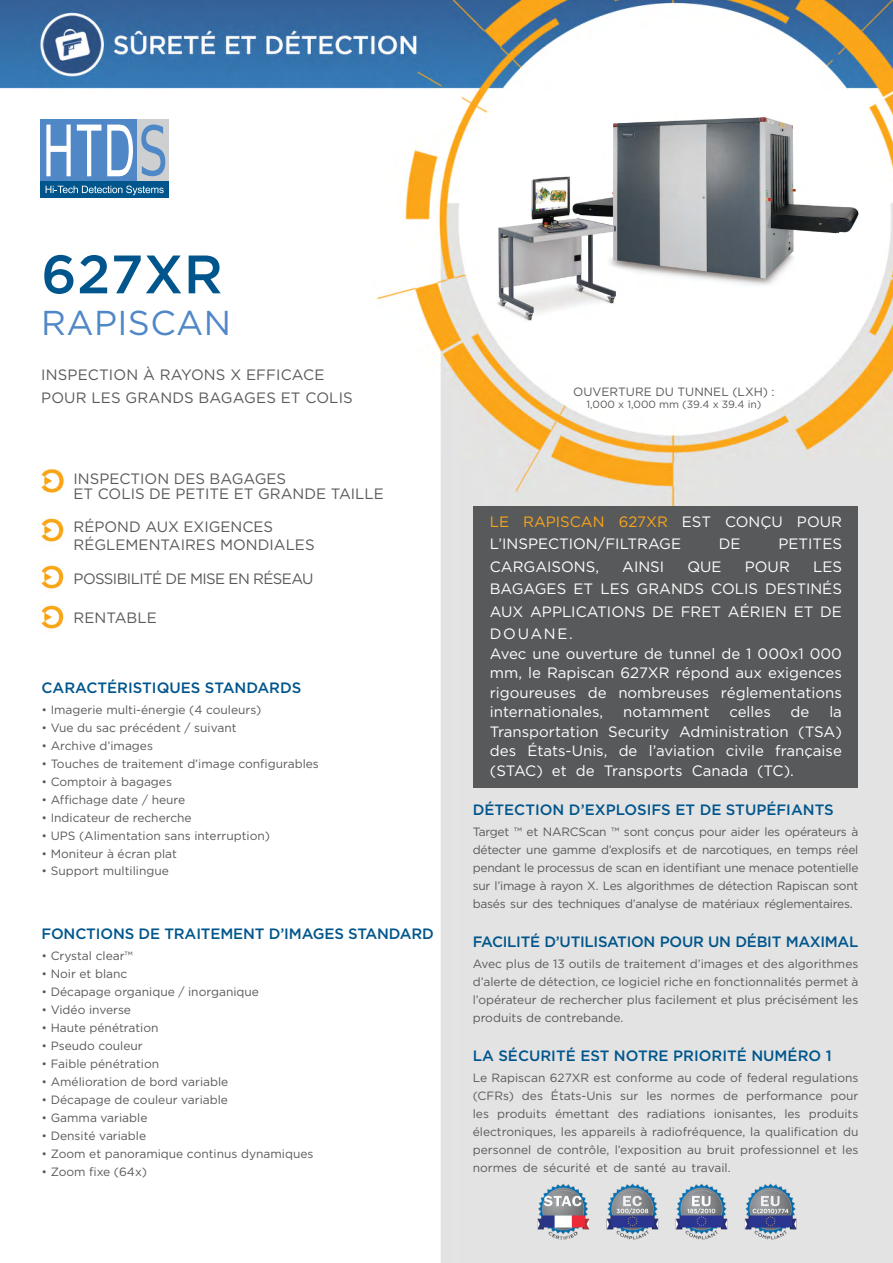
<style>
.page{position:relative;width:893px;height:1263px;background:#fff}
.page>*{position:absolute;margin:0;border:0;box-sizing:border-box;transform-origin:0 0}
.t1{font:500 54px "Gotham";letter-spacing:.01em;color:#00568c}
.t2{font:34.5px "Gotham";letter-spacing:.01em;color:#5087c7}
.t3{font:15px/22.5px "Gotham";color:#fff}
.t4{font:500 15px "Gotham";letter-spacing:-.01em;color:#00568c}
.t5{font:15px/22.5px "Gotham";color:#58595b}
.t6{font:15px "Gotham";letter-spacing:-.04em;color:#58595b}
.t7{font:15px "Gotham";color:#faa61a}
.t8{font:12px/18px "Gotham";color:#58595b;text-align:justify}
.t9{font:10.5px "Gotham";color:#58595b}
.s1{font-weight:300}
</style>
<div class="page">
<img style="left:0;top:0;width:893px;height:1263px">
<img style="left:39px;top:468px;width:27px;height:28px">
<img style="left:37px;top:514px;width:32px;height:35px">
<img style="left:37px;top:562px;width:32px;height:34px">
<img style="left:37px;top:602px;width:32px;height:34px">
<div style="left:473px;top:506px;width:385px;height:282px;background:#58595b"></div>
<hr style="left:40px;top:180px;width:129px;height:1px;background:#fff">
<div style="left:40px;top:119px;width:97px;height:61px;background:#5087c7"></div>
<div style="left:137px;top:119px;width:32px;height:61px;background:#cdcfd0"></div>
<div style="left:40px;top:181px;width:129px;height:17px;background:#00568c"></div>
<svg style="left:46px;top:186px;width:118px;height:9px"></svg>
<svg style="left:46px;top:125px;width:25px;height:51px"></svg>
<svg style="left:77px;top:125px;width:24px;height:51px"></svg>
<svg style="left:107px;top:125px;width:26px;height:51px"></svg>
<svg style="left:141px;top:125px;width:24px;height:51px"></svg>
<img style="left:494px;top:107px;width:366px;height:216px">
<img style="left:524px;top:1175px;width:283px;height:70px">
<h1 class="t1" style="left:41px;top:244px;width:183px">627XR</h1>
<h2 class="t2" style="left:41px;top:304px;width:191px">RAPISCAN</h2>
<p class="t5" style="left:41px;top:363px;width:313px">INSPECTION À RAYONS X EFFICACE<br>POUR LES GRANDS BAGAGES ET COLIS</p>
<p class="t5" style="left:74px;top:470px;width:312px;line-height:15px">INSPECTION DES BAGAGES<br>ET COLIS DE PETITE ET GRANDE TAILLE</p>
<p class="t5" style="left:74px;top:517px;width:242px;line-height:18px">RÉPOND AUX EXIGENCES<br>RÉGLEMENTAIRES MONDIALES</p>
<p class="t6" style="left:74px;top:570px;width:242px">POSSIBILITÉ DE MISE EN RÉSEAU</p>
<p class="t5" style="left:74px;top:606px;width:85px">RENTABLE</p>
<p class="t4" style="left:41px;top:679px;width:261px">CARACTÉRISTIQUES STANDARDS</p>
<p class="t8" style="left:41px;top:701px;width:221px"><span class="s1">•</span> Imagerie multi-énergie (4 couleurs(</p>
<p class="t8" style="left:41px;top:719px;width:197px"><span class="s1">•</span> Vue du sac précédent / suivant</p>
<p class="t8" style="left:41px;top:737px;width:113px"><span class="s1">•</span> Archive d’images</p>
<p class="t8" style="left:41px;top:755px;width:279px"><span class="s1">•</span> Touches de traitement d’image configurables</p>
<p class="t8" style="left:41px;top:773px;width:132px"><span class="s1">•</span> Comptoir à bagages</p>
<p class="t8" style="left:41px;top:791px;width:145px"><span class="s1">•</span> Affichage date / heure</p>
<p class="t8" style="left:41px;top:809px;width:152px"><span class="s1">•</span> Indicateur de recherche</p>
<p class="t8" style="left:41px;top:827px;width:230px"><span class="s1">•</span> UPS (Alimentation sans interruption(</p>
<p class="t8" style="left:41px;top:845px;width:137px"><span class="s1">•</span> Moniteur à écran plat</p>
<p class="t8" style="left:41px;top:861px;width:129px"><span class="s1">•</span> Support multilingue</p>
<p class="t4" style="left:41px;top:925px;width:394px">FONCTIONS DE TRAITEMENT D’IMAGES STANDARD</p>
<p class="t8" style="left:41px;top:946px;width:93px"><span class="s1">•</span> Crystal clearTM</p>
<p class="t8" style="left:41px;top:964px;width:87px"><span class="s1">•</span> Noir et blanc</p>
<p class="t8" style="left:41px;top:982px;width:219px"><span class="s1">•</span> Décapage organique / inorganique</p>
<p class="t8" style="left:41px;top:1000px;width:91px"><span class="s1">•</span> Vidéo inverse</p>
<p class="t8" style="left:41px;top:1018px;width:119px"><span class="s1">•</span> Haute pénétration</p>
<p class="t8" style="left:41px;top:1036px;width:103px"><span class="s1">•</span> Pseudo couleur</p>
<p class="t8" style="left:41px;top:1054px;width:119px"><span class="s1">•</span> Faible pénétration</p>
<p class="t8" style="left:41px;top:1072px;width:188px"><span class="s1">•</span> Amélioration de bord variable</p>
<p class="t8" style="left:41px;top:1090px;width:188px"><span class="s1">•</span> Décapage de couleur variable</p>
<p class="t8" style="left:41px;top:1108px;width:107px"><span class="s1">•</span> Gamma variable</p>
<p class="t8" style="left:41px;top:1126px;width:106px"><span class="s1">•</span> Densité variable</p>
<p class="t8" style="left:41px;top:1144px;width:274px"><span class="s1">•</span> Zoom et panoramique continus dynamiques</p>
<p class="t8" style="left:41px;top:1162px;width:107px"><span class="s1">•</span> Zoom fixe (64 (x</p>
<p class="t8" style="left:573px;top:382px;width:203px">OUVERTURE DU TUNNEL (LXH :(</p>
<p class="t9" style="left:586px;top:399px;width:177px">1,000 x 1,000 mm (39.4 x 39.4 in(</p>
<p class="t7" style="left:490px;top:513px;width:21px">LE</p>
<p class="t7" style="left:523px;top:513px;width:83px">RAPISCAN</p>
<p class="t7" style="left:619px;top:513px;width:51px">627XR</p>
<p class="t3" style="left:682px;top:510px;width:31px">EST</p>
<p class="t3" style="left:725px;top:510px;width:59px">CONÇU</p>
<p class="t3" style="left:797px;top:510px;width:46px">POUR</p>
<p class="t3" style="left:490px;top:532px;width:193px">’L INSPECTION/FILTRAGE</p>
<p class="t3" style="left:719px;top:532px;width:23px">DE</p>
<p class="t3" style="left:778px;top:532px;width:65px">PETITES</p>
<p class="t3" style="left:490px;top:555px;width:111px">CARGAISONS,</p>
<p class="t3" style="left:622px;top:555px;width:44px">AINSI</p>
<p class="t3" style="left:687px;top:555px;width:36px">QUE</p>
<p class="t3" style="left:745px;top:555px;width:46px">POUR</p>
<p class="t3" style="left:813px;top:555px;width:30px">LES</p>
<p class="t3" style="left:765px;top:577px;width:78px">DESTINÉS</p>
<p class="t3" style="left:490px;top:577px;width:354px">BAGAGES<br>AUX APPLICATIONS DE FRET AÉRIEN ET DE<br>DOUANE.</p>
<p class="t3" style="left:490px;top:643px;width:354px;line-height:19.5px;text-align:right">Avec une ouverture de tunnel de 1 000 1x 000 mm, le Rapiscan 627XR répond aux exigences réglementations</p>
<p class="t3" style="left:637px;top:577px;width:69px">GRANDS</p>
<p class="t3" style="left:711px;top:577px;width:48px">COLIS</p>
<p class="t3" style="left:600px;top:577px;width:30px">LES</p>
<p class="t3" style="left:573px;top:577px;width:21px">ET</p>
<p class="t3" style="left:588px;top:681px;width:20px">de</p>
<p class="t3" style="left:618px;top:681px;width:92px">nombreuses</p>
<p class="t3" style="left:490px;top:681px;width:88px">rigoureuses</p>
<p class="t3" style="left:490px;top:700px;width:115px">internationales,</p>
<p class="t3" style="left:623px;top:700px;width:88px">notamment</p>
<p class="t3" style="left:729px;top:700px;width:43px">celles</p>
<p class="t3" style="left:791px;top:700px;width:20px">de</p>
<p class="t3" style="left:829px;top:700px;width:14px">la</p>
<p class="t3" style="left:490px;top:720px;width:110px">Transportation</p>
<p class="t3" style="left:608px;top:720px;width:63px">Security</p>
<p class="t3" style="left:679px;top:720px;width:111px">Administration</p>
<p class="t3" style="left:798px;top:720px;width:45px">(TSA(</p>
<p class="t3" style="left:490px;top:739px;width:28px">des</p>
<p class="t3" style="left:527px;top:739px;width:82px">États-Unis,</p>
<p class="t3" style="left:619px;top:739px;width:20px">de</p>
<p class="t3" style="left:649px;top:739px;width:67px">’l aviation</p>
<p class="t3" style="left:726px;top:739px;width:40px">civile</p>
<p class="t3" style="left:775px;top:739px;width:68px">française</p>
<p class="t3" style="left:490px;top:759px;width:55px">(STAC)</p>
<p class="t3" style="left:552px;top:759px;width:16px">et</p>
<p class="t3" style="left:576px;top:759px;width:20px">de</p>
<p class="t3" style="left:604px;top:759px;width:80px">Transports</p>
<p class="t3" style="left:692px;top:759px;width:58px">Canada</p>
<p class="t3" style="left:757px;top:759px;width:38px">(TC .(</p>
<p class="t4" style="left:473px;top:801px;width:363px">DÉTECTION D’EXPLOSIFS ET DE STUPÉFIANTS</p>
<p class="t8" style="left:473px;top:823px;width:387px">Target ™ et NARCScan ™ sont conçus pour aider les opérateurs à détecter une gamme d’explosifs et de narcotiques, en temps réel pendant le processus de scan en identifiant une menace potentielle sur ’l image à rayon X. Les algorithmes de détection Rapiscan sont basés sur des techniques d’analyse de matériaux réglementaires.</p>
<p class="t4" style="left:473px;top:933px;width:387px">FACILITÉ D’UTILISATION POUR UN DÉBIT MAXIMAL</p>
<p class="t8" style="left:473px;top:955px;width:387px">Avec plus de 13 outils de traitement d’images et des algorithmes d’alerte de détection, ce logiciel riche en fonctionnalités permet à ’l opérateur de rechercher plus facilement et plus précisément les produits de contrebande.</p>
<p class="t4" style="left:473px;top:1047px;width:360px">LA SÉCURITÉ EST NOTRE PRIORITÉ NUMÉRO 1</p>
<p class="t8" style="left:473px;top:1069px;width:387px;text-align:right">Le Rapiscan 627XR est conforme au code of federal regulations pour</p>
<p class="t8" style="left:551px;top:1087px;width:63px">États-Unis</p>
<p class="t8" style="left:746px;top:1087px;width:78px">performance</p>
<p class="t8" style="left:522px;top:1087px;width:23px">des</p>
<p class="t8" style="left:646px;top:1087px;width:18px">les</p>
<p class="t8" style="left:723px;top:1087px;width:17px">de</p>
<p class="t8" style="left:473px;top:1087px;width:43px">(CFRs)</p>
<p class="t8" style="left:620px;top:1087px;width:20px">sur</p>
<p class="t8" style="left:671px;top:1087px;width:46px">normes</p>
<p class="t8" style="left:555px;top:1105px;width:56px">émettant</p>
<p class="t8" style="left:473px;top:1105px;width:18px">les</p>
<p class="t8" style="left:473px;top:1123px;width:387px">électroniques, les appareils à radiofréquence, la qualification du</p>
<p class="t8" style="left:473px;top:1141px;width:387px">personnel de contrôle ’l, exposition au bruit professionnel et les</p>
<p class="t8" style="left:692px;top:1159px;width:41px">travail.</p>
<p class="t8" style="left:497px;top:1105px;width:51px">produits</p>
<p class="t8" style="left:618px;top:1105px;width:23px">des</p>
<p class="t8" style="left:647px;top:1105px;width:60px">radiations</p>
<p class="t8" style="left:784px;top:1105px;width:18px">les</p>
<p class="t8" style="left:809px;top:1105px;width:51px">produits</p>
<p class="t8" style="left:714px;top:1105px;width:64px">ionisantes,</p>
<p class="t8" style="left:543px;top:1159px;width:49px">sécurité</p>
<p class="t8" style="left:634px;top:1159px;width:34px">santé</p>
<p class="t8" style="left:523px;top:1159px;width:17px">de</p>
<p class="t8" style="left:613px;top:1159px;width:17px">de</p>
<p class="t8" style="left:596px;top:1159px;width:13px">et</p>
<p class="t8" style="left:473px;top:1159px;width:46px">normes</p>
<p class="t8" style="left:672px;top:1159px;width:16px">au</p>
</div>
